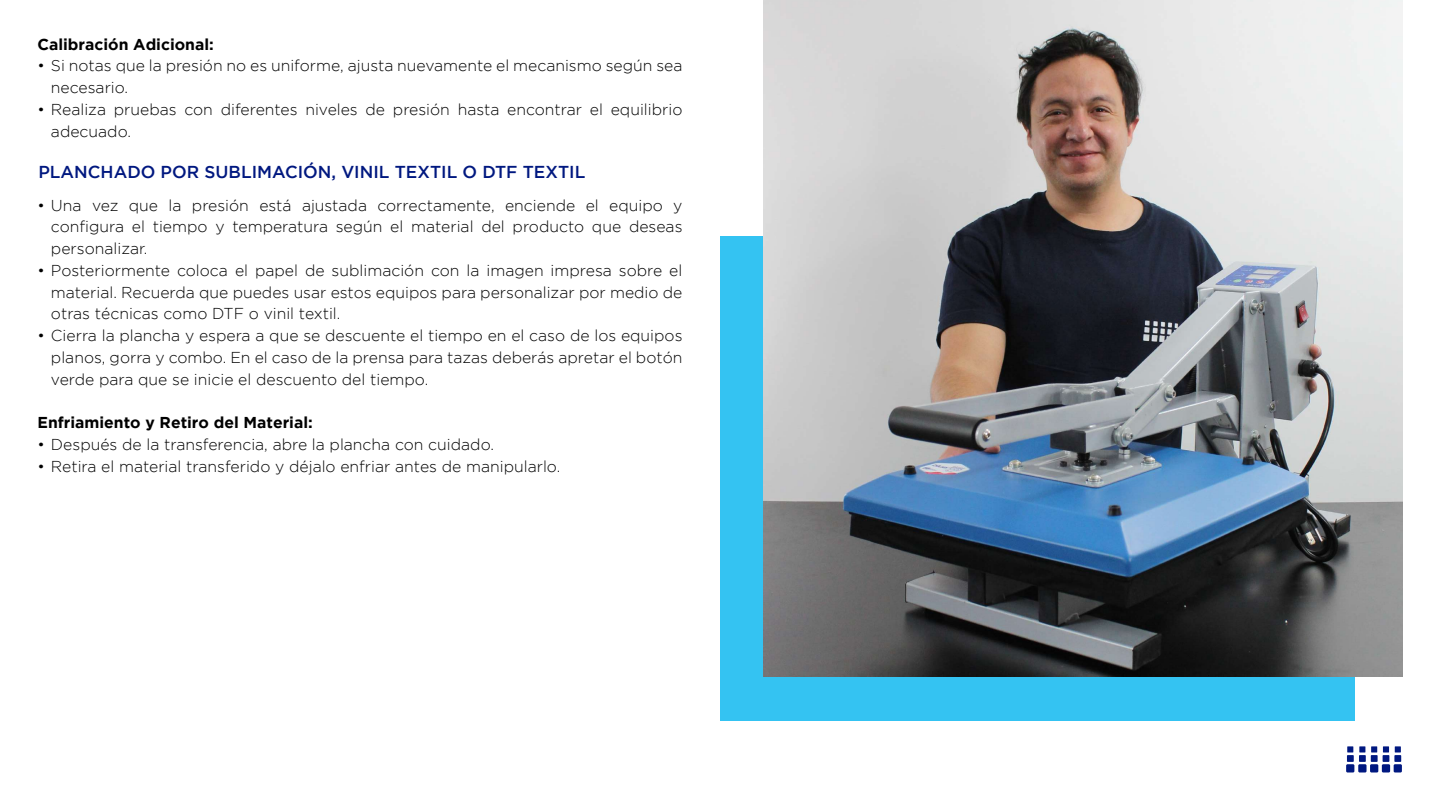
<style>
.page{position:relative;width:1440px;height:810px;background:#fff}
.page>*{position:absolute;margin:0;border:0;box-sizing:border-box;transform-origin:0 0}
.t1{font:500 17.25px "Gotham";color:#001880}
.t2{font:300 15.75px/21.8px "Gotham";color:#000;text-align:justify}
.t3{font:700 15.75px "Gotham";color:#000}
</style>
<div class="page">
<div style="left:1346px;top:764px;width:8px;height:8px;background:#001880"></div>
<div style="left:1347px;top:755px;width:7px;height:7px;background:#001880"></div>
<div style="left:1347px;top:746px;width:6px;height:7px;background:#001880"></div>
<div style="left:1358px;top:764px;width:9px;height:8px;background:#001880"></div>
<div style="left:1359px;top:755px;width:7px;height:7px;background:#001880"></div>
<div style="left:1359px;top:746px;width:6px;height:7px;background:#001880"></div>
<div style="left:1370px;top:764px;width:8px;height:8px;background:#001880"></div>
<div style="left:1371px;top:755px;width:7px;height:7px;background:#001880"></div>
<div style="left:1371px;top:746px;width:6px;height:7px;background:#001880"></div>
<div style="left:1382px;top:764px;width:8px;height:8px;background:#001880"></div>
<div style="left:1383px;top:755px;width:6px;height:7px;background:#001880"></div>
<div style="left:1383px;top:746px;width:6px;height:7px;background:#001880"></div>
<div style="left:1394px;top:764px;width:8px;height:8px;background:#001880"></div>
<div style="left:1394px;top:755px;width:7px;height:7px;background:#001880"></div>
<div style="left:1395px;top:746px;width:6px;height:7px;background:#001880"></div>
<div style="left:720px;top:236px;width:634px;height:484px;background:#34c3f2"></div>
<img style="left:763px;top:0;width:639px;height:676px">
<p class="t3" style="left:38px;top:35px;width:178px">Calibración Adicional:</p>
<p class="t2" style="left:51px;top:55px;width:633px;text-indent:-13px">• Si notas que la presión no es uniforme, ajusta nuevamente el mecanismo según sea necesario.</p>
<p class="t2" style="left:51px;top:98px;width:633px;text-indent:-13px">• Realiza pruebas con diferentes niveles de presión hasta encontrar el equilibrio adecuado.</p>
<p class="t1" style="left:38px;top:162px;width:548px">PLANCHADO POR SUBLIMACIÓN, VINIL TEXTIL O DTF TEXTIL</p>
<p class="t2" style="left:51px;top:194px;width:633px;text-indent:-13px">• Una vez que la presión está ajustada correctamente, enciende el equipo y configura el tiempo y temperatura según el material del producto que deseas personalizar.</p>
<p class="t2" style="left:51px;top:259px;width:633px;text-indent:-13px">• Posteriormente coloca el papel de sublimación con la imagen impresa sobre el material. Recuerda que puedes usar estos equipos para personalizar por medio de otras técnicas como DTF o vinil textil.</p>
<p class="t2" style="left:51px;top:325px;width:633px;text-indent:-13px">• Cierra la plancha y espera a que se descuente el tiempo en el caso de los equipos planos, gorra y combo. En el caso de la prensa para tazas deberás apretar el botón verde para que se inicie el descuento del tiempo.</p>
<p class="t3" style="left:38px;top:413px;width:277px">Enfriamiento y Retiro del Material:</p>
<p class="t2" style="left:38px;top:433px;width:458px">• Después de la transferencia, abre la plancha con cuidado.</p>
<p class="t2" style="left:38px;top:455px;width:524px">• Retira el material transferido y déjalo enfriar antes de manipularlo.</p>
</div>
